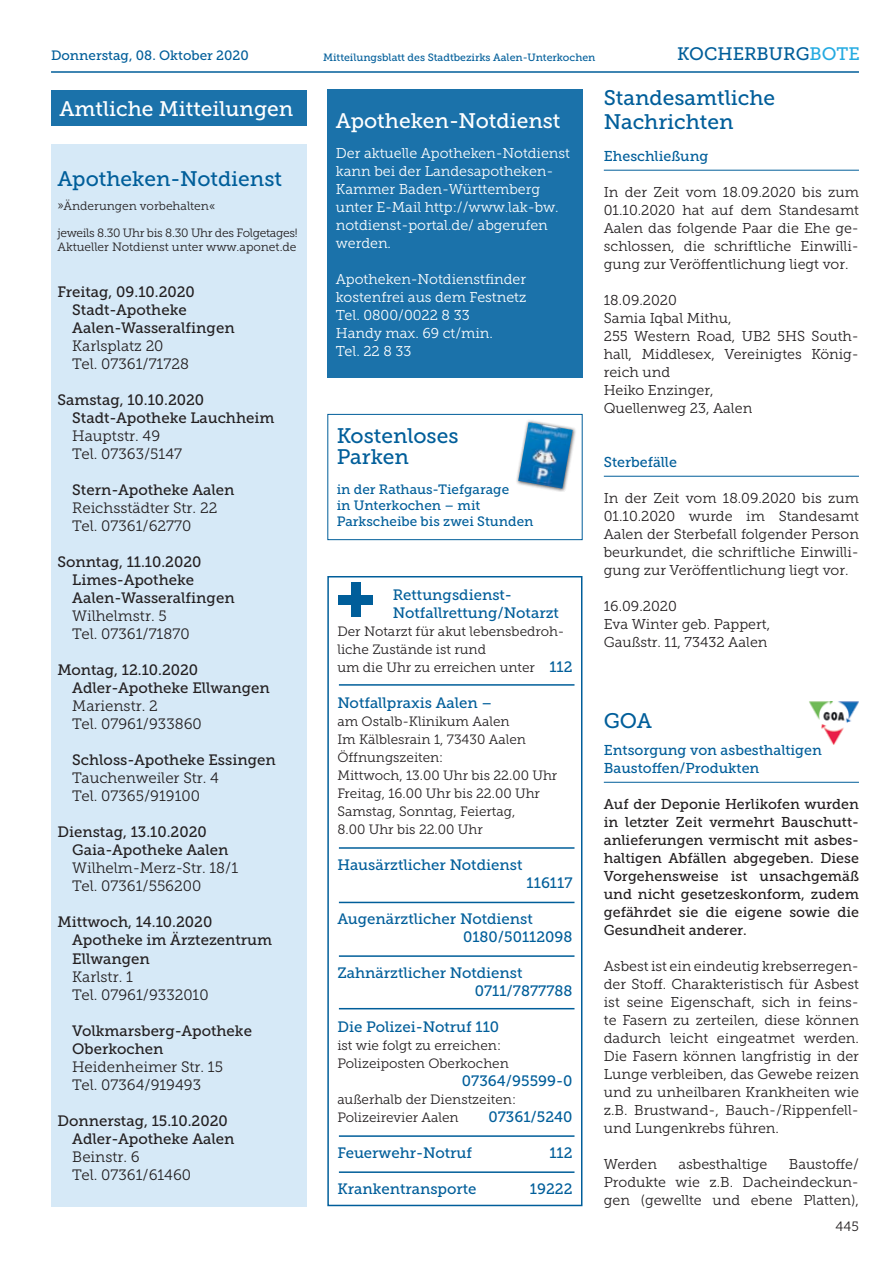
<style>
.page{position:relative;width:893px;height:1263px;background:#fff}
.page>*{position:absolute;margin:0;border:0;box-sizing:border-box;transform-origin:0 0}
.t1{font:21px/24px "Museo Slab 500";color:#005e9a}
.t2{font:21px "Museo Slab 500";color:#fff}
.t3{font:18px "Museo Slab 500";color:#005e9a}
.t4{font:15px/18px "Museo Slab 500";color:#231f20}
.t5{font:15px/18px "Museo Slab 300";color:#231f20}
.t6{font:15px/18px "Museo Slab 500";color:#005e9a}
.t7{font:14.25px/18px "Museo Slab 300";color:#231f20;text-align:justify}
.t8{font:14.25px/18px "Museo Slab 300";color:#fff}
.t9{font:14.25px/18px "Museo Slab 500";color:#231f20;text-align:justify}
.t10{font:14.25px/18px "Museo Slab 500";color:#005e9a}
.t11{font:13.5px/18px "Museo Slab 300";color:#231f20}
.t12{font:13.5px/16.2px "Museo Slab 500";color:#005e9a}
.t13{font:12px/13.5px "Museo Slab 300";letter-spacing:-.005em;color:#231f20}
.t14{font:10.5px "Museo Slab 500";color:#005e9a}
.s1{color:#24aae1}
.s2{font-family:"Museo Slab 500";font-size:15px;color:#005e9a}
</style>
<div class="page">
<hr style="left:51px;top:71px;width:808px;height:2px;background:#005e9a">
<hr style="left:604px;top:170px;width:255px;height:1px;background:#005e9a">
<hr style="left:604px;top:476px;width:255px;height:1px;background:#005e9a">
<hr style="left:604px;top:782px;width:255px;height:1px;background:#005e9a">
<div style="left:51px;top:90px;width:255px;height:36px;background:#1b72aa"></div>
<div style="left:51px;top:144px;width:255px;height:1062px;background:#d6e9f7"></div>
<div style="left:327px;top:89px;width:255px;height:289px;background:#1b72aa"></div>
<div style="left:351px;top:583px;width:9px;height:34px;background:#005e9a"></div>
<div style="left:339px;top:595px;width:34px;height:9px;background:#005e9a"></div>
<div style="left:327px;top:576px;width:255px;height:630px;border:2px solid #005e9a"></div>
<hr style="left:339px;top:684px;width:235px;height:2px;background:#005e9a">
<hr style="left:339px;top:902px;width:235px;height:1px;background:#005e9a">
<hr style="left:339px;top:955px;width:235px;height:2px;background:#005e9a">
<hr style="left:339px;top:1008px;width:235px;height:1px;background:#005e9a">
<hr style="left:339px;top:847px;width:235px;height:2px;background:#005e9a">
<hr style="left:339px;top:1135px;width:235px;height:2px;background:#005e9a">
<hr style="left:339px;top:1171px;width:235px;height:2px;background:#005e9a">
<div style="left:327px;top:414px;width:256px;height:126px;border:1px solid #005e9a"></div>
<div style="left:515px;top:419px;width:61px;height:73px;background:#231f20;opacity:.75"></div>
<img style="left:518px;top:422px;width:55px;height:67px">
<img style="left:809px;top:701px;width:50px;height:44px">
<p class="t12" style="left:51px;top:48px;width:199px">Donnerstag, 08. Oktober 2020</p>
<p class="t14" style="left:323px;top:51px;width:274px">Mitteilungsblatt des Stadtbezirks Aalen-Unterkochen</p>
<p class="t3" style="left:677px;top:44px;width:184px">KOCHERBURG<span class="s1">BOTE</span></p>
<h1 class="t2" style="left:60px;top:97px;width:235px">Amtliche Mitteilungen</h1>
<h1 class="t1" style="left:57px;top:167px;width:226px">Apotheken-Notdienst</h1>
<p class="t13" style="left:57px;top:200px;width:159px">»Änderungen vorbehalten«</p>
<p class="t13" style="left:57px;top:227px;width:242px">jeweils 8.30 Uhr bis 8.30 Uhr des Folgetages!<br>Aktueller Notdienst unter www.aponet.de</p>
<p class="t4" style="left:72px;top:283px;width:164px;text-indent:-15px">Freitag, 09.10.2020<br>Stadt-Apotheke<br>Aalen-Wasseralfingen</p>
<p class="t5" style="left:72px;top:337px;width:118px">Karlsplatz 20<br>Tel. 07361/71728</p>
<p class="t4" style="left:72px;top:391px;width:204px;text-indent:-15px">Samstag, 10.10.2020<br>Stadt-Apotheke Lauchheim</p>
<p class="t5" style="left:72px;top:427px;width:111px">Hauptstr. 49<br>Tel. 07363/5147</p>
<p class="t4" style="left:72px;top:481px;width:164px">Stern-Apotheke Aalen</p>
<p class="t5" style="left:72px;top:499px;width:147px">Reichsstädter Str. 22<br>Tel. 07361/62770</p>
<p class="t4" style="left:72px;top:553px;width:164px;text-indent:-15px">Sonntag, 11.10.2020<br>Limes-Apotheke<br>Aalen-Wasseralfingen</p>
<p class="t5" style="left:72px;top:607px;width:119px">Wilhelmstr. 5<br>Tel. 07361/71870</p>
<p class="t4" style="left:72px;top:661px;width:199px;text-indent:-15px">Montag, 12.10.2020<br>Adler-Apotheke Ellwangen</p>
<p class="t5" style="left:72px;top:697px;width:131px">Marienstr. 2<br>Tel. 07961/933860</p>
<p class="t4" style="left:72px;top:751px;width:205px">Schloss-Apotheke Essingen</p>
<p class="t5" style="left:72px;top:769px;width:148px">Tauchenweiler Str. 4<br>Tel. 07365/919100</p>
<p class="t4" style="left:72px;top:823px;width:158px;text-indent:-15px">Dienstag, 13.10.2020<br>Gaia-Apotheke Aalen</p>
<p class="t5" style="left:72px;top:859px;width:167px">Wilhelm-Merz-Str. 18/1<br>Tel. 07361/556200</p>
<p class="t4" style="left:72px;top:913px;width:201px;text-indent:-15px">Mittwoch, 14.10.2020<br>Apotheke im Ärztezentrum<br>Ellwangen</p>
<p class="t5" style="left:72px;top:967px;width:138px">Karlstr. 1<br>Tel. 07961/9332010</p>
<p class="t4" style="left:72px;top:1021px;width:181px">Volkmarsberg-Apotheke<br>Oberkochen</p>
<p class="t5" style="left:72px;top:1057px;width:152px">Heidenheimer Str. 15<br>Tel. 07364/919493</p>
<p class="t4" style="left:72px;top:1111px;width:164px;text-indent:-15px">Donnerstag, 15.10.2020<br>Adler-Apotheke Aalen</p>
<p class="t5" style="left:72px;top:1147px;width:120px">Beinstr. 6<br>Tel. 07361/61460</p>
<h1 class="t2" style="left:336px;top:109px;width:226px">Apotheken-Notdienst</h1>
<p class="t8" style="left:336px;top:144px;width:236px">Der aktuelle Apotheken-Notdienst kann bei der Landesapotheken-<br>Kammer Baden-Württemberg unter E-Mail http://www.lak-bw. notdienst-portal.de/ abgerufen werden.</p>
<p class="t8" style="left:336px;top:270px;width:192px">Apotheken-Notdienstfinder kostenfrei aus dem Festnetz<br>Tel. 0800/0022 8 33<br>Handy max. 69 ct/min.<br>Tel. 22 8 33</p>
<h1 class="t1" style="left:337px;top:426px;width:123px;line-height:20.4px">Kostenloses<br>Parken</h1>
<p class="t12" style="left:337px;top:481px;width:198px">in der Rathaus-Tiefgarage<br>in Unterkochen – mit<br>Parkscheibe bis zwei Stunden</p>
<p class="t6" style="left:393px;top:586px;width:168px">Rettungsdienst-<br>Notfallrettung/Notarzt</p>
<p class="t11" style="left:337px;top:622px;width:237px">Der Notarzt für akut lebensbedroh&shy;liche Zustände ist rund<br>um die Uhr zu erreichen unter <span class="s2">112</span></p>
<p class="t6" style="left:337px;top:694px;width:156px">Notfallpraxis Aalen –</p>
<p class="t11" style="left:337px;top:712px;width:221px">am Ostalb-Klinikum Aalen<br>Im Kälblesrain 1, 73430 Aalen<br>Öffnungszeiten:<br>Mittwoch, 13.00 Uhr bis 22.00 Uhr<br>Freitag, 16.00 Uhr bis 22.00 Uhr<br>Samstag, Sonntag, Feiertag,<br>8.00 Uhr bis 22.00 Uhr</p>
<p class="t6" style="left:337px;top:856px;width:187px">Hausärztlicher Notdienst</p>
<p class="t6" style="left:527px;top:874px;width:47px">116117</p>
<p class="t6" style="left:463px;top:910px;width:111px;text-indent:-126px">Augenärztlicher Notdienst<br>0180/50112098</p>
<p class="t6" style="left:475px;top:964px;width:99px;text-indent:-137px">Zahnärztlicher Notdienst<br>0711/7877788</p>
<p class="t6" style="left:337px;top:1018px;width:163px">Die Polizei-Notruf 110</p>
<p class="t11" style="left:337px;top:1036px;width:173px">ist wie folgt zu erreichen:<br>Polizeiposten Oberkochen</p>
<p class="t6" style="left:462px;top:1072px;width:112px">07364/95599-0</p>
<p class="t11" style="left:337px;top:1090px;width:180px">außerhalb der Dienstzeiten:<br>Polizeirevier Aalen</p>
<p class="t6" style="left:488px;top:1108px;width:86px">07361/5240</p>
<p class="t6" style="left:337px;top:1144px;width:136px">Feuerwehr-Notruf</p>
<p class="t6" style="left:549px;top:1144px;width:25px">112</p>
<p class="t6" style="left:337px;top:1180px;width:141px">Krankentransporte</p>
<p class="t6" style="left:530px;top:1180px;width:44px">19222</p>
<h1 class="t1" style="left:604px;top:86px;width:173px">Standesamtliche<br>Nachrichten</h1>
<p class="t10" style="left:604px;top:147px;width:106px">Eheschließung</p>
<p class="t7" style="left:604px;top:183px;width:257px">In der Zeit vom 18.09.2020 bis zum 01.10.2020 hat auf dem Standesamt Aalen das folgende Paar die Ehe ge&shy;schlossen, die schriftliche Einwilli&shy;gung zur Veröffentlichung liegt vor.</p>
<p class="t7" style="left:604px;top:291px;width:257px;text-align:left">18.09.2020<br>Samia Iqbal Mithu,<br>255 Western Road, UB2 5HS South&shy;hall, Middlesex, Vereinigtes König&shy;reich und<br>Heiko Enzinger,<br>Quellenweg 23, Aalen</p>
<p class="t10" style="left:604px;top:453px;width:75px">Sterbefälle</p>
<p class="t7" style="left:604px;top:489px;width:257px">In der Zeit vom 18.09.2020 bis zum 01.10.2020 wurde im Standesamt Aalen der Sterbefall folgender Person beurkundet, die schriftliche Einwilli&shy;gung zur Veröffentlichung liegt vor.</p>
<p class="t7" style="left:604px;top:597px;width:168px;text-align:left">16.09.2020<br>Eva Winter geb. Pappert,<br>Gaußstr. 11, 73432 Aalen</p>
<h1 class="t1" style="left:604px;top:709px;width:50px">GOA</h1>
<p class="t10" style="left:604px;top:741px;width:220px">Entsorgung von asbesthaltigen<br>Baustoffen/Produkten</p>
<p class="t9" style="left:604px;top:795px;width:257px">Auf der Deponie Herlikofen wurden in letzter Zeit vermehrt Bauschutt&shy;anlieferungen vermischt mit asbes&shy;haltigen Abfällen abgegeben. Diese Vorgehensweise ist unsachgemäß und nicht gesetzeskonform, zudem gefährdet sie die eigene sowie die Gesundheit anderer.</p>
<p class="t7" style="left:604px;top:957px;width:257px">Asbest ist ein eindeutig krebserregen&shy;der Stoff. Charakteristisch für Asbest ist seine Eigenschaft, sich in feins&shy;te Fasern zu zerteilen, diese können dadurch leicht eingeatmet werden.<br>Die Fasern können langfristig in der Lunge verbleiben, das Gewebe reizen und zu unheilbaren Krankheiten wie z.B. Brustwand-, Bauch-/Rippenfell&shy;und Lungenkrebs führen.</p>
<p class="t7" style="left:604px;top:1155px;width:55px">Werden</p>
<p class="t7" style="left:678px;top:1155px;width:91px">asbesthaltige</p>
<p class="t7" style="left:604px;top:1155px;width:257px;text-indent:185px">Baustoffe/ Produkte wie z.B. Dacheindeckun&shy;gen (gewellte und ebene Platten),</p>
<p class="t11" style="left:836px;top:1217px;width:25px">445</p>
</div>
